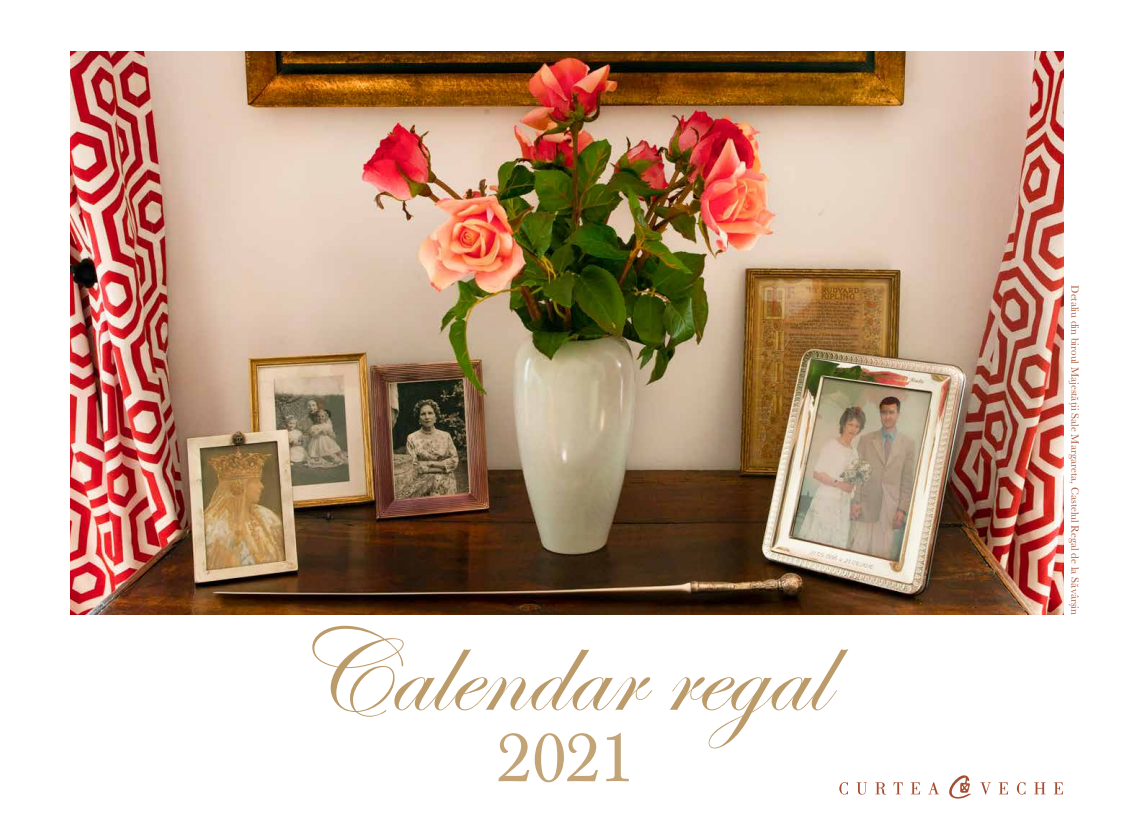
<style>
.page{position:relative;width:1134px;height:823px;background:#fff}
.page>*{position:absolute;margin:0;border:0;box-sizing:border-box;transform-origin:0 0}
.t1{font:120px "Edwardian Scr ITCT";color:#bc9b6a}
.t2{font:70px "Baskerville BQ";color:#c3a476}
.t3{font:11px "Baskerville";color:#ad5c3f}
</style>
<div class="page">
<img style="left:71px;top:52px;width:992px;height:562px">
<svg style="left:839px;top:775px;width:224px;height:24px"></svg>
<h1 class="t1" style="left:291px;top:606px;width:536px">Calendar regal</h1>
<h2 class="t2" style="left:497px;top:712px;width:139px">2021</h2>
<p class="t3" style="left:1082px;top:285px;width:331px;rotate:90deg">Detaliu din biroul Majestății Sale Margareta, Castelul Regal de la Săvârșin</p>
</div>
